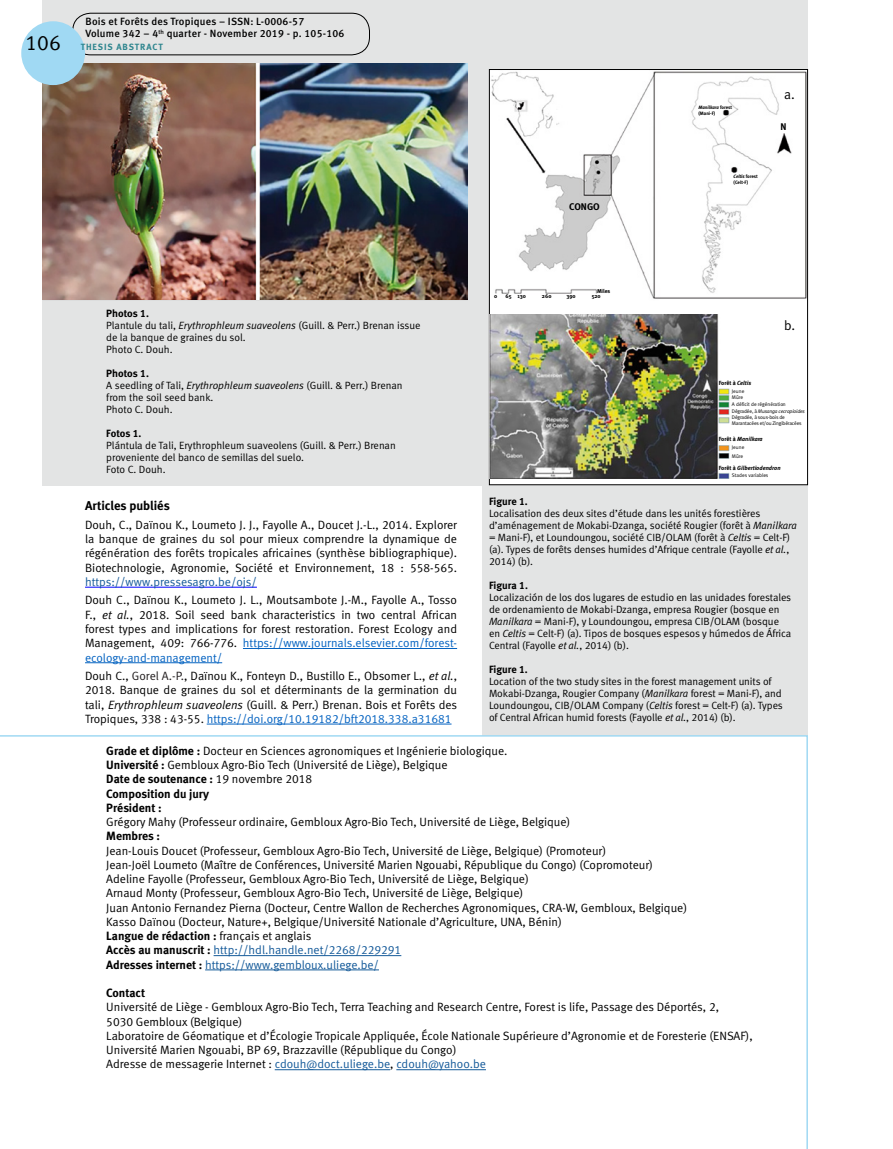
<style>
.page{position:relative;width:893px;height:1149px;background:#fff}
.page>*{position:absolute;margin:0;border:0;box-sizing:border-box;transform-origin:0 0}
.t1{font:21px "Meta Normal LF";color:#000}
.t2{font:13.5px "Meta Normal LF";color:#000}
.t3{font:12.75px "Meta Bold LF";color:#000}
.t4{font:12px/14.2px "Meta Normal LF";color:#000;text-align:justify}
.t5{font:12px/14.2px "Meta Normal LF";color:#165b9a}
.t6{font:12px/14.2px "Meta Bold LF";color:#000}
.t7{font:10.5px/12px "Meta Normal LF";letter-spacing:-.005em;color:#000}
.t8{font:10.5px/12px "Meta Medium LF";letter-spacing:.02em;color:#000}
.t9{font:10.5px "Meta Bold LF";color:#000}
.t10{font:700 9.75px "Meta";color:#000}
.t11{font:9px "Meta Bold LF";letter-spacing:.1em;color:#2e858e}
.t12{font:italic 700 6px "Meta";color:#000}
.t13{font:700 6px "Meta";color:#000}
.t14{font:700 5.7px "Meta";color:#000}
.t15{font:5.25px/6.8px "Meta Normal LF";letter-spacing:-.005em;color:#000}
.t16{font:5.25px "Meta Normal LF";letter-spacing:-.03em;color:#000}
.t17{font:700 4.8px/5.8px "Meta";color:#000}
.s1{font-style:italic}
.s2{color:#0563c1}
.s3{color:#231f20}
.s4{font-style:normal}
.s5{font-family:"Meta Bold LF"}
.s6{font-family:"Meta Normal LF"}
.s7{font-family:"Meta Bold LF";color:#000}
.s8{color:#165b9a}
</style>
<div class="page">
<hr style="left:85px;top:586px;width:172px;height:1px;background:#00f">
<hr style="left:243px;top:648px;width:214px;height:1px;background:#0563c1">
<hr style="left:85px;top:662px;width:137px;height:1px;background:#0563c1">
<hr style="left:207px;top:723px;width:244px;height:1px;background:#0563c1">
<div style="left:483px;top:85px;width:325px;height:650px;background:#e3e4e4"></div>
<div style="left:43px;top:0;width:765px;height:485px;background:#e3e4e4"></div>
<svg style="left:0;top:735px;width:808px;height:413px"></svg>
<img style="left:491px;top:71px;width:315px;height:241px">
<div style="left:489px;top:69px;width:319px;height:416px;border:1px solid #000"></div>
<img style="left:43px;top:64px;width:425px;height:236px">
<hr style="left:214px;top:955px;width:187px;height:1px;background:#165b9a">
<hr style="left:205px;top:969px;width:174px;height:1px;background:#165b9a">
<hr style="left:275px;top:1069px;width:115px;height:1px;background:#165b9a">
<hr style="left:396px;top:1069px;width:90px;height:1px;background:#165b9a">
<div style="left:72px;top:13px;width:298px;height:42px;border:1px solid #000;border-radius:18px"></div>
<div style="left:21px;top:21px;width:64px;height:64px;background:#a0d9f3;border-radius:50%"></div>
<img style="left:490px;top:315px;width:316px;height:163px">
<h1 class="t1" style="left:26px;top:31px;width:37px">106</h1>
<p class="t8" style="left:86px;top:15px;width:260px">Bois et Forêts des Tropiques – ISSN: L-0006-57<br>Volume 342 – 4<sup>th</sup> quarter - November 2019 - p. 105-106</p>
<p class="t11" style="left:81px;top:41px;width:84px">THESIS ABSTRACT</p>
<p class="t10" style="left:569px;top:200px;width:32px">CONGO</p>
<p class="t17" style="left:698px;top:104px;width:35px"><span class="s1">Manilkara</span> forest (Mani-F)</p>
<p class="t17" style="left:733px;top:173px;width:26px"><span class="s1">Celtis</span> forest (Celt-F)</p>
<p class="t2" style="left:784px;top:87px;width:12px">a.</p>
<p class="t10" style="left:780px;top:121px;width:8px">N</p>
<p class="t9" style="left:106px;top:306px;width:44px">Photos 1.</p>
<p class="t7" style="left:106px;top:319px;width:316px">Plantule du tali, <span class="s1">Erythrophleum suaveolens</span> (Guill. &amp; Perr.) Brenan issue de la banque de graines du sol.<br>Photo C. Douh.</p>
<p class="t9" style="left:106px;top:366px;width:44px">Photos 1.</p>
<p class="t7" style="left:106px;top:379px;width:298px">A seedling of Tali, <span class="s1">Erythrophleum suaveolens</span> (Guill. &amp; Perr.) Brenan from the soil seed bank.<br>Photo C. Douh.</p>
<p class="t9" style="left:106px;top:426px;width:37px">Fotos 1.</p>
<p class="t7" style="left:106px;top:439px;width:291px">Plántula de Tali, Erythrophleum suaveolens (Guill. &amp; Perr.) Brenan proveniente del banco de semillas del suelo.<br>Foto C. Douh.</p>
<p class="t3" style="left:85px;top:498px;width:86px">Articles publiés</p>
<p class="t4" style="left:85px;top:517px;width:374px">Douh, C., Daïnou K., Loumeto J. J., Fayolle A., Doucet J.-L., 2014. Explorer la banque de graines du sol pour mieux comprendre la dynamique de régénération des forêts tropicales africaines (synthèse bibliographique).<br>Biotechnologie, Agronomie, Société et Environnement, 18 : 558-565.</p>
<p class="t5" style="left:85px;top:574px;width:173px">https://www.pressesagro.be/ojs/</p>
<p class="t4" style="left:85px;top:593px;width:374px">Douh C., Daïnou K., Loumeto J. L., Moutsambote J.-M., Fayolle A., Tosso F., <span class="s1">et al.</span>, 2018. Soil seed bank characteristics in two central African forest types and implications for forest restoration. Forest Ecology and Management, 409: 766-776. <span class="s2">https://www.journals.elsevier.com/forest&shy;ecology-and-management/</span></p>
<p class="t4" style="left:85px;top:668px;width:374px">Douh C., <span class="s3">Gorel A.-P.</span>, Daïnou K., Fonteyn D., Bustillo E., Obsomer L., <span class="s1">et al.</span>, 2018. Banque de graines du sol et déterminants de la germination du tali, <span class="s1">Erythrophleum suaveolens</span> (Guill. &amp; Perr.) Brenan. Bois et Forêts des Tropiques, 338 : 43-55. <span class="s2">https://doi.org/10.19182/bft2018.338.a31681</span></p>
<p class="t14" style="left:597px;top:287px;width:15px">Miles</p>
<p class="t14" style="left:494px;top:292px;width:5px">0</p>
<p class="t14" style="left:506px;top:292px;width:22px">65 130</p>
<p class="t14" style="left:542px;top:292px;width:11px">260</p>
<p class="t14" style="left:566px;top:292px;width:11px">390</p>
<p class="t14" style="left:592px;top:292px;width:11px">520</p>
<p class="t2" style="left:784px;top:318px;width:13px">b.</p>
<p class="t13" style="left:719px;top:379px;width:34px">Forêt à <span class="s1">Celtis</span></p>
<p class="t15" style="left:732px;top:387px;width:75px">Jeune<br>Mûre<br>A déficit de régénération<br>Dégradée, à <span class="s1">Musanga cecropioides<br></span>Dégradée, à sous-bois de</p>
<p class="t16" style="left:732px;top:419px;width:71px">Marantacées et/ou Zingibéracées</p>
<p class="t12" style="left:719px;top:435px;width:45px"><span class="s4">Forêt à</span> Manilkara</p>
<p class="t15" style="left:732px;top:442px;width:14px;line-height:9px">Jeune<br>Mûre</p>
<p class="t12" style="left:719px;top:464px;width:63px"><span class="s4">Forêt à</span> Gilbertiodendron</p>
<p class="t15" style="left:732px;top:472px;width:38px">Stades variables</p>
<p class="t9" style="left:489px;top:494px;width:40px">Figure 1.</p>
<p class="t7" style="left:489px;top:507px;width:309px">Localisation des deux sites d’étude dans les unités forestières d’aménagement de Mokabi-Dzanga, société Rougier (forêt à <span class="s1">Manilkara </span>= Mani-F), et Loundoungou, société CIB/OLAM (forêt à <span class="s1">Celtis</span> = Celt-F) (a). Types de forêts denses humides d’Afrique centrale (Fayolle <span class="s1">et al.</span>, 2014) (b).</p>
<p class="t9" style="left:489px;top:578px;width:40px">Figura 1.</p>
<p class="t7" style="left:489px;top:591px;width:304px">Localización de los dos lugares de estudio en las unidades forestales de ordenamiento de Mokabi-Dzanga, empresa Rougier (bosque en <span class="s1">Manilkara</span> = Mani-F), y Loundoungou, empresa CIB/OLAM (bosque en <span class="s1">Celtis</span> = Celt-F) (a). Tipos de bosques espesos y húmedos de África Central (Fayolle <span class="s1">et al.</span>, 2014) (b).</p>
<p class="t9" style="left:489px;top:662px;width:40px">Figure 1.</p>
<p class="t7" style="left:489px;top:675px;width:295px">Location of the two study sites in the forest management units of Mokabi-Dzanga, Rougier Company (<span class="s1">Manilkara</span> forest = Mani-F), and Loundoungou, CIB/OLAM Company (<span class="s1">Celtis</span> forest = Celt-F) (a). Types of Central African humid forests (Fayolle <span class="s1">et al.</span>, 2014) (b).</p>
<p class="t4" style="left:106px;top:743px;width:403px"><span class="s5">Grade et diplôme :</span> Docteur en Sciences agronomiques et Ingénierie biologique.<br><span class="s5">Université :</span> Gembloux Agro-Bio Tech (Université de Liège), Belgique</p>
<p class="t6" style="left:106px;top:771px;width:207px">Date de soutenance : <span class="s6">19 novembre 2018<br></span>Composition du jury<br>Président :</p>
<p class="t4" style="left:106px;top:814px;width:466px">Grégory Mahy (Professeur ordinaire, Gembloux Agro-Bio Tech, Université de Liège, Belgique)</p>
<p class="t6" style="left:106px;top:828px;width:55px">Membres :</p>
<p class="t4" style="left:106px;top:842px;width:582px;text-align:left">Jean-Louis Doucet (Professeur, Gembloux Agro-Bio Tech, Université de Liège, Belgique) (Promoteur)<br>Jean-Joël Loumeto (Maître de Conférences, Université Marien Ngouabi, République du Congo) (Copromoteur)<br>Adeline Fayolle (Professeur, Gembloux Agro-Bio Tech, Université de Liège, Belgique)<br>Arnaud Monty (Professeur, Gembloux Agro-Bio Tech, Université de Liège, Belgique)<br>Juan Antonio Fernandez Pierna (Docteur, Centre Wallon de Recherches Agronomiques, CRA-W, Gembloux, Belgique)<br>Kasso Daïnou (Docteur, Nature+, Belgique/Université Nationale d’Agriculture, UNA, Bénin)</p>
<p class="t6" style="left:106px;top:928px;width:207px">Langue de rédaction : <span class="s6">français et anglais</span></p>
<p class="t5" style="left:106px;top:942px;width:297px"><span class="s7">Accès au manuscrit :</span> http://hdl.handle.net/2268/229291<br><span class="s7">Adresses internet :</span> https://www.gembloux.uliege.be/</p>
<p class="t6" style="left:106px;top:985px;width:40px">Contact</p>
<p class="t4" style="left:106px;top:999px;width:648px;text-align:left">Université de Liège - Gembloux Agro-Bio Tech, Terra Teaching and Research Centre, Forest is life, Passage des Déportés, 2,<br>5030 Gembloux (Belgique)<br>Laboratoire de Géomatique et d’Écologie Tropicale Appliquée, École Nationale Supérieure d’Agronomie et de Foresterie (ENSAF), Université Marien Ngouabi, BP 69, Brazzaville (République du Congo)<br>Adresse de messagerie Internet : <span class="s8">cdouh@doct.uliege.be</span>, <span class="s8">cdouh@yahoo.be</span></p>
</div>
